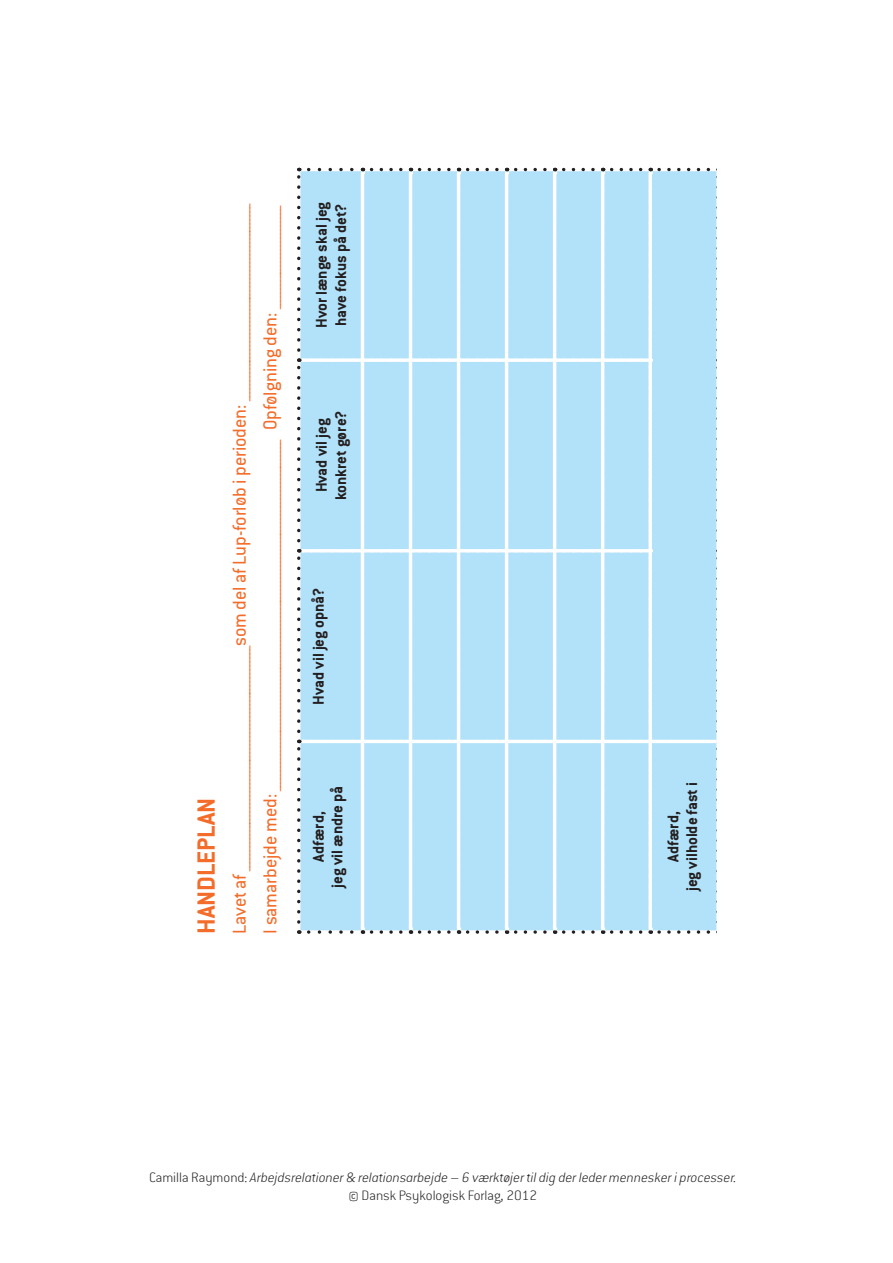
<style>
.page{position:relative;width:893px;height:1263px;background:#fff}
.page>*{position:absolute;margin:0;border:0;box-sizing:border-box;transform-origin:0 0}
.t1{font:700 27.3px "Conduit ITC Pro";letter-spacing:-.015em;color:#f36c2a}
.t2{font:20.55px/30.8px "Conduit ITC Pro";color:#f36c2a}
.t3{font:700 17.1px/18.8px "Conduit ITC Pro";color:#231f20;text-align:center}
.t4{font:italic 200 15px/18px "Conduit ITC Pro";color:#231f20;text-align:center}
.s1{font-style:normal}
</style>
<div class="page">
<svg style="left:300px;top:171px;width:416px;height:759px;background:#b4e2f9"></svg>
<hr style="left:409px;top:741px;width:3px;height:188px;background:#fff">
<hr style="left:409px;top:551px;width:3px;height:190px;background:#fff">
<hr style="left:457px;top:741px;width:3px;height:188px;background:#fff">
<hr style="left:457px;top:551px;width:3px;height:190px;background:#fff">
<svg style="left:497px;top:930px;width:10px;height:4px"></svg>
<svg style="left:545px;top:930px;width:10px;height:4px"></svg>
<svg style="left:593px;top:930px;width:10px;height:4px"></svg>
<hr style="left:409px;top:360px;width:3px;height:191px;background:#fff">
<hr style="left:409px;top:173px;width:3px;height:187px;background:#fff">
<hr style="left:459px;top:740px;width:48px;height:3px;background:#fff">
<hr style="left:457px;top:360px;width:3px;height:191px;background:#fff">
<hr style="left:459px;top:549px;width:48px;height:3px;background:#fff">
<hr style="left:457px;top:173px;width:3px;height:187px;background:#fff">
<hr style="left:507px;top:740px;width:48px;height:3px;background:#fff">
<hr style="left:507px;top:549px;width:48px;height:3px;background:#fff">
<hr style="left:555px;top:740px;width:48px;height:3px;background:#fff">
<hr style="left:555px;top:549px;width:48px;height:3px;background:#fff">
<svg style="left:641px;top:930px;width:9px;height:4px"></svg>
<svg style="left:708px;top:930px;width:9px;height:4px"></svg>
<hr style="left:302px;top:740px;width:60px;height:3px;background:#fff">
<hr style="left:302px;top:549px;width:60px;height:3px;background:#fff">
<hr style="left:361px;top:741px;width:3px;height:188px;background:#fff">
<hr style="left:361px;top:551px;width:3px;height:190px;background:#fff">
<hr style="left:362px;top:740px;width:48px;height:3px;background:#fff">
<hr style="left:361px;top:360px;width:3px;height:191px;background:#fff">
<hr style="left:362px;top:549px;width:48px;height:3px;background:#fff">
<hr style="left:361px;top:173px;width:3px;height:187px;background:#fff">
<hr style="left:410px;top:740px;width:49px;height:3px;background:#fff">
<hr style="left:410px;top:549px;width:49px;height:3px;background:#fff">
<hr style="left:505px;top:741px;width:3px;height:188px;background:#fff">
<hr style="left:505px;top:551px;width:3px;height:190px;background:#fff">
<hr style="left:505px;top:360px;width:3px;height:191px;background:#fff">
<hr style="left:505px;top:173px;width:3px;height:187px;background:#fff">
<hr style="left:553px;top:741px;width:3px;height:188px;background:#fff">
<hr style="left:553px;top:551px;width:3px;height:190px;background:#fff">
<hr style="left:553px;top:360px;width:3px;height:191px;background:#fff">
<hr style="left:553px;top:173px;width:3px;height:187px;background:#fff">
<hr style="left:601px;top:741px;width:3px;height:188px;background:#fff">
<hr style="left:601px;top:551px;width:3px;height:190px;background:#fff">
<hr style="left:603px;top:740px;width:47px;height:3px;background:#fff">
<hr style="left:601px;top:360px;width:3px;height:191px;background:#fff">
<hr style="left:603px;top:549px;width:47px;height:3px;background:#fff">
<hr style="left:601px;top:173px;width:3px;height:187px;background:#fff">
<svg style="left:648px;top:918px;width:4px;height:11px"></svg>
<svg style="left:648px;top:731px;width:4px;height:9px"></svg>
<hr style="left:650px;top:740px;width:65px;height:3px;background:#fff">
<svg style="left:648px;top:541px;width:4px;height:8px"></svg>
<svg style="left:648px;top:350px;width:4px;height:8px"></svg>
<svg style="left:352px;top:358px;width:9px;height:4px"></svg>
<svg style="left:401px;top:358px;width:8px;height:4px"></svg>
<svg style="left:449px;top:358px;width:8px;height:4px"></svg>
<svg style="left:497px;top:358px;width:8px;height:4px"></svg>
<svg style="left:545px;top:358px;width:8px;height:4px"></svg>
<svg style="left:593px;top:358px;width:8px;height:4px"></svg>
<svg style="left:641px;top:358px;width:7px;height:4px"></svg>
<svg style="left:352px;top:930px;width:10px;height:4px"></svg>
<svg style="left:401px;top:930px;width:9px;height:4px"></svg>
<svg style="left:449px;top:930px;width:10px;height:4px"></svg>
<svg style="left:716px;top:549px;width:1px;height:182px"></svg>
<svg style="left:716px;top:358px;width:1px;height:183px"></svg>
<div style="left:364px;top:743px;width:37px;height:175px;background:#b2e2f9"></div>
<div style="left:364px;top:552px;width:37px;height:179px;background:#b2e2f9"></div>
<div style="left:460px;top:743px;width:37px;height:175px;background:#b2e2f9"></div>
<div style="left:412px;top:743px;width:37px;height:175px;background:#b2e2f9"></div>
<div style="left:460px;top:552px;width:37px;height:179px;background:#b2e2f9"></div>
<div style="left:412px;top:552px;width:37px;height:179px;background:#b2e2f9"></div>
<svg style="left:507px;top:927px;width:38px;height:7px"></svg>
<div style="left:508px;top:743px;width:37px;height:175px;background:#b2e2f9"></div>
<div style="left:508px;top:552px;width:37px;height:179px;background:#b2e2f9"></div>
<svg style="left:555px;top:927px;width:38px;height:7px"></svg>
<div style="left:556px;top:743px;width:37px;height:175px;background:#b2e2f9"></div>
<div style="left:556px;top:552px;width:37px;height:179px;background:#b2e2f9"></div>
<svg style="left:603px;top:927px;width:38px;height:7px"></svg>
<div style="left:604px;top:743px;width:37px;height:175px;background:#b2e2f9"></div>
<div style="left:604px;top:552px;width:37px;height:179px;background:#b2e2f9"></div>
<svg style="left:650px;top:927px;width:58px;height:7px"></svg>
<svg style="left:715px;top:740px;width:2px;height:182px"></svg>
<svg style="left:648px;top:743px;width:56px;height:175px;background:#b6e3f9"></svg>
<svg style="left:648px;top:549px;width:4px;height:182px"></svg>
<div style="left:364px;top:358px;width:37px;height:183px;background:#b2e2f9"></div>
<div style="left:412px;top:358px;width:37px;height:183px;background:#b2e2f9"></div>
<div style="left:460px;top:358px;width:37px;height:183px;background:#b2e2f9"></div>
<div style="left:508px;top:358px;width:37px;height:183px;background:#b2e2f9"></div>
<div style="left:556px;top:358px;width:37px;height:183px;background:#b2e2f9"></div>
<svg style="left:648px;top:358px;width:4px;height:183px"></svg>
<div style="left:604px;top:358px;width:37px;height:183px;background:#b2e2f9"></div>
<svg style="left:299px;top:930px;width:53px;height:4px"></svg>
<svg style="left:297px;top:740px;width:55px;height:182px;background:#b4e0f5"></svg>
<svg style="left:297px;top:549px;width:55px;height:182px;background:#b4e0f5"></svg>
<svg style="left:297px;top:358px;width:55px;height:183px;background:#b4e0f5"></svg>
<svg style="left:362px;top:927px;width:39px;height:7px"></svg>
<svg style="left:459px;top:927px;width:38px;height:7px"></svg>
<svg style="left:410px;top:927px;width:39px;height:7px"></svg>
<svg style="left:297px;top:168px;width:55px;height:182px;background:#b3dff4"></svg>
<svg style="left:361px;top:168px;width:40px;height:182px;background:#b8e3f8"></svg>
<svg style="left:409px;top:168px;width:40px;height:182px;background:#b8e3f8"></svg>
<svg style="left:457px;top:168px;width:40px;height:182px;background:#b8e3f8"></svg>
<svg style="left:505px;top:168px;width:40px;height:182px;background:#b8e3f8"></svg>
<svg style="left:553px;top:168px;width:40px;height:182px;background:#b8e3f8"></svg>
<svg style="left:601px;top:168px;width:40px;height:182px;background:#b8e3f8"></svg>
<svg style="left:716px;top:168px;width:1px;height:182px"></svg>
<svg style="left:648px;top:168px;width:60px;height:182px;background:#b5e2f8"></svg>
<h1 class="t1" style="left:191px;top:934px;width:138px;rotate:-90deg">HanDlePlan</h1>
<p class="t2" style="left:224px;top:934px;width:732px;rotate:-90deg">Lavet af _________________________________________________________som del af Lup-forløb i perioden: __________________________________________________<br>I samarbejde med: _________________________________________________________________________________________ Opfølgning den: __________________________</p>
<p class="t3" style="left:312px;top:328px;width:128px;line-height:19.4px;text-align:left;rotate:-90deg">Hvor længe skal jeg have fokus på det?</p>
<p class="t3" style="left:312px;top:500px;width:91px;line-height:19.4px;rotate:-90deg">Hvad vil jeg konkret gøre?</p>
<p class="t3" style="left:309px;top:705px;width:118px;rotate:-90deg">Hvad vil jeg opnå?</p>
<p class="t3" style="left:309px;top:888px;width:103px;rotate:-90deg">adfærd,<br>jeg vil ændre på</p>
<p class="t3" style="left:664px;top:891px;width:111px;rotate:-90deg">adfærd,<br>jeg vilholde fast i</p>
<p class="t4" style="left:149px;top:1169px;width:589px"><span class="s1">Camilla Raymond:</span> Arbejdsrelationer &amp; relationsarbejde – 6 værktøjer til dig der leder mennesker i processer. <span class="s1">© Dansk Psykologisk Forlag, 2012</span></p>
</div>
